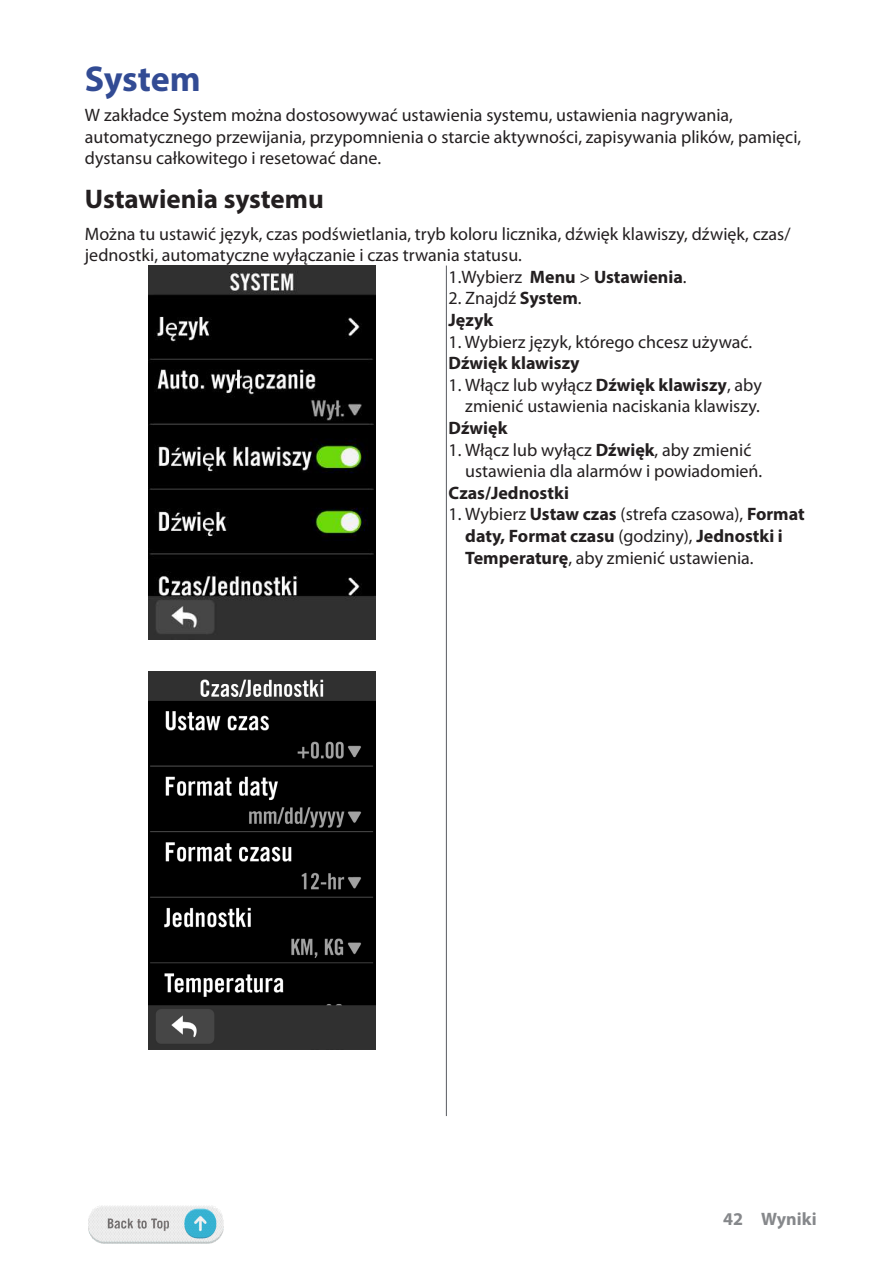
<style>
.page{position:relative;width:893px;height:1263px;background:#fff}
.page>*{position:absolute;margin:0;border:0;box-sizing:border-box;transform-origin:0 0}
.t1{font:700 36px "Myriad Pro";letter-spacing:-.005em;color:#324b94}
.t2{font:700 27px "Myriad Pro";color:#231f20}
.t3{font:18px/21.6px "Myriad Pro";color:#231f20}
.t4{font:700 18px/21.6px "Myriad Pro";color:#231f20}
.t5{font:700 18px "Myriad Pro";color:#86888b}
.s1{font-weight:400}
.s2{font-weight:700}
</style>
<div class="page">
<img style="left:88px;top:1206px;width:135px;height:37px">
<hr style="left:446px;top:266px;width:1px;height:850px;background:#63656a">
<img style="left:149px;top:265px;width:226px;height:374px">
<img style="left:149px;top:672px;width:226px;height:377px">
<h1 class="t1" style="left:85px;top:55px;width:117px">System</h1>
<p class="t3" style="left:85px;top:104px;width:718px">W zakładce System można dostosowywać ustawienia systemu, ustawienia nagrywania, automatycznego przewijania, przypomnienia o starcie aktywności, zapisywania plików, pamięci, dystansu całkowitego i resetować dane.</p>
<h2 class="t2" style="left:85px;top:182px;width:240px">Ustawienia systemu</h2>
<p class="t3" style="left:85px;top:223px;width:707px">Można tu ustawić język, czas podświetlania, tryb koloru licznika, dźwięk klawiszy, dźwięk, czas/</p>
<p class="t3" style="left:85px;top:244px;width:438px">jednostki, automatyczne wyłączanie i czas trwania statusu.</p>
<p class="t4" style="left:448px;top:265px;width:240px"><span class="s1">1.Wybierz</span> Menu <span class="s1">&gt;</span> Ustawienia<span class="s1">.</span></p>
<p class="t4" style="left:448px;top:287px;width:135px"><span class="s1">2. Znajdź</span> System<span class="s1">.<br></span>Język</p>
<p class="t3" style="left:448px;top:330px;width:305px">1. Wybierz język, którego chcesz używać.</p>
<p class="t4" style="left:448px;top:352px;width:133px">Dźwięk klawiszy</p>
<p class="t3" style="left:448px;top:374px;width:315px;text-align:right">1. Włącz lub wyłącz <span class="s2">Dźwięk klawiszy</span>, aby zmienić ustawienia naciskania klawiszy.</p>
<p class="t4" style="left:448px;top:416px;width:60px">Dźwięk</p>
<p class="t3" style="left:465px;top:438px;width:299px;text-indent:-17px">1. Włącz lub wyłącz <span class="s2">Dźwięk</span>, aby zmienić ustawienia dla alarmów i powiadomień.</p>
<p class="t4" style="left:448px;top:481px;width:122px">Czas/Jednostki</p>
<p class="t3" style="left:465px;top:503px;width:341px;text-indent:-17px">1. Wybierz <span class="s2">Ustaw czas</span> (strefa czasowa), <span class="s2">Format daty, Format czasu</span> (godziny), <span class="s2">Jednostki i<br>Temperaturę</span>, aby zmienić ustawienia.</p>
<p class="t5" style="left:723px;top:1208px;width:95px">42 Wyniki</p>
</div>
